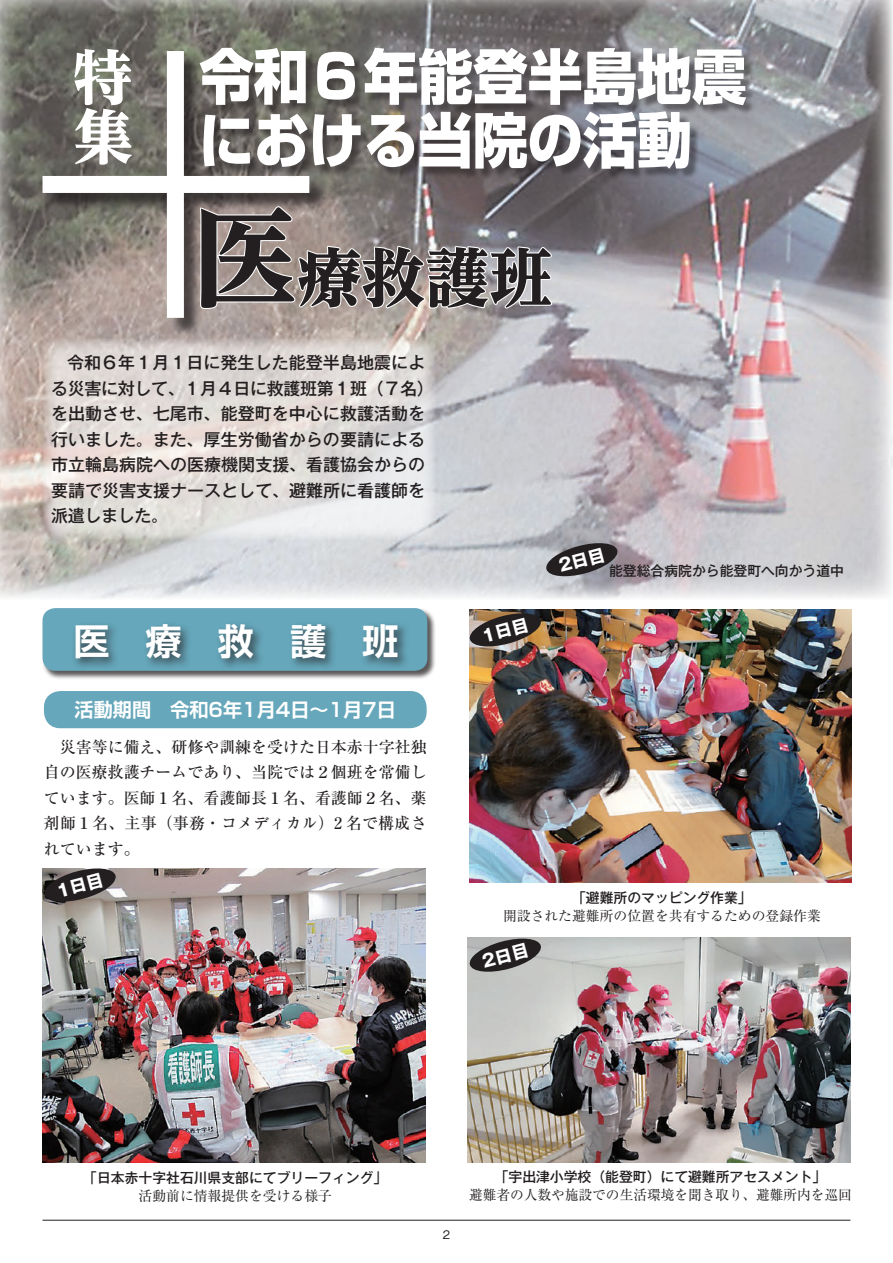
<style>
.page{position:relative;width:893px;height:1263px;background:#fff}
.page>*{position:absolute;margin:0;border:0;box-sizing:border-box;transform-origin:0 0}
.t1{font:800 63.75px "UD Reimin Pro";color:#231f20}
.t2{font:800 59.55px/63.8px "Shin Go Pr 5";color:#fff;scale:.92 1}
.t3{font:800 59.55px/59.6px "UD Reimin Pro";color:#fff}
.t4{font:700 36.15px "Shin Go Pr 5 De";color:#fff}
.t5{font:700 19.2px "Shin Go Pr 5 De";color:#fff}
.t6{font:500 16.95px/25.5px "Gothic MB101 Pr 5";color:#231f20}
.t7{font:500 15.9px/25.5px "Ryumin Pr 5";color:#231f20;text-align:justify}
.t8{font:500 13.8px "Gothic MB101 Pr 5";color:#231f20}
.t9{font:13.8px "Ryumin Pr 5";color:#231f20}
.t10{font:500 11.7px "Gothic BBB Pr 5";color:#231f20}
.s1{font-size:106.35px}
</style>
<div class="page">
<hr style="left:43px;top:1220px;width:807px;height:1px;background:#231f20">
<div style="left:42px;top:608px;width:394px;height:72px;background:#231f20;opacity:.75"></div>
<div style="left:43px;top:608px;width:384px;height:63px;background:#66a7bb;border-radius:13px"></div>
<div style="left:72px;top:620px;width:338px;height:51px;background:#231f20;opacity:.75"></div>
<div style="left:44px;top:691px;width:383px;height:37px;background:#66a7bb;border-radius:16px"></div>
<img style="left:0;top:0;width:893px;height:599px">
<div style="left:45px;top:53px;width:283px;height:284px;background:#231f20;opacity:.75"></div>
<div style="left:43px;top:176px;width:266px;height:17px;background:#fff"></div>
<div style="left:167px;top:51px;width:17px;height:267px;background:#fff"></div>
<svg style="left:199px;top:205px;width:354px;height:106px"></svg>
<div style="left:202px;top:50px;width:554px;height:130px;background:#231f20;opacity:.5"></div>
<svg style="left:43px;top:338px;width:393px;height:202px;background:#e1dcd9"></svg>
<img style="left:43px;top:869px;width:382px;height:293px">
<img style="left:469px;top:609px;width:383px;height:273px">
<img style="left:468px;top:938px;width:382px;height:224px">
<svg style="left:43px;top:868px;width:75px;height:36px;background:#4e4948"></svg>
<svg style="left:468px;top:937px;width:75px;height:37px;background:#636262"></svg>
<svg style="left:469px;top:611px;width:74px;height:38px;background:#5b4c40"></svg>
<svg style="left:544px;top:541px;width:75px;height:37px;background:#5a575b"></svg>
<h2 class="t3" style="left:74px;top:47px;width:60px">特集</h2>
<h2 class="t2" style="left:199px;top:41px;width:597px">令和６年能登半島地震における当院の活動</h2>
<h1 class="t1" style="left:191px;top:225px;width:363px"><span class="s1">医</span>療救護班</h1>
<p class="t6" style="left:51px;top:348px;width:384px;text-indent:16px">令和６年１月１日に発生した能登半島地震による災害に対して、１月４日に救護班第１班（７名）を出動させ、七尾市、能登町を中心に救護活動を行いました。また、厚生労働省からの要請による市立輪島病院への医療機関支援、看護協会からの要請で災害支援ナースとして、避難所に看護師を派遣しました。</p>
<h3 class="t4" style="left:73px;top:612px;width:327px">医　療　救　護　班</h3>
<p class="t5" style="left:75px;top:694px;width:323px">活動期間　令和6年1月4日～1月7日</p>
<p class="t7" style="left:44px;top:733px;width:384px">　災害等に備え、研修や訓練を受けた日本赤十字社独自の医療救護チームであり、当院では２個班を常備しています。医師１名、看護師長１名、看護師２名、薬剤師１名、主事（事務・コメディカル）2 名で構成されています。</p>
<p class="t8" style="left:609px;top:559px;width:236px">能登総合病院から能登町へ向かう道中</p>
<p class="t8" style="left:572px;top:886px;width:181px">「避難所のマッピング作業」</p>
<p class="t9" style="left:503px;top:905px;width:319px">開設された避難所の位置を共有するための登録作業</p>
<p class="t8" style="left:83px;top:1166px;width:306px">「日本赤十字社石川県支部にてブリーフィング」</p>
<p class="t9" style="left:139px;top:1185px;width:195px">活動前に情報提供を受ける様子</p>
<p class="t10" style="left:443px;top:1225px;width:9px">2</p>
<p class="t8" style="left:495px;top:1165px;width:333px">「宇出津小学校（能登町）にて避難所アセスメント」</p>
<p class="t9" style="left:469px;top:1184px;width:384px">避難者の人数や施設での生活環境を聞き取り、避難所内を巡回</p>
</div>
